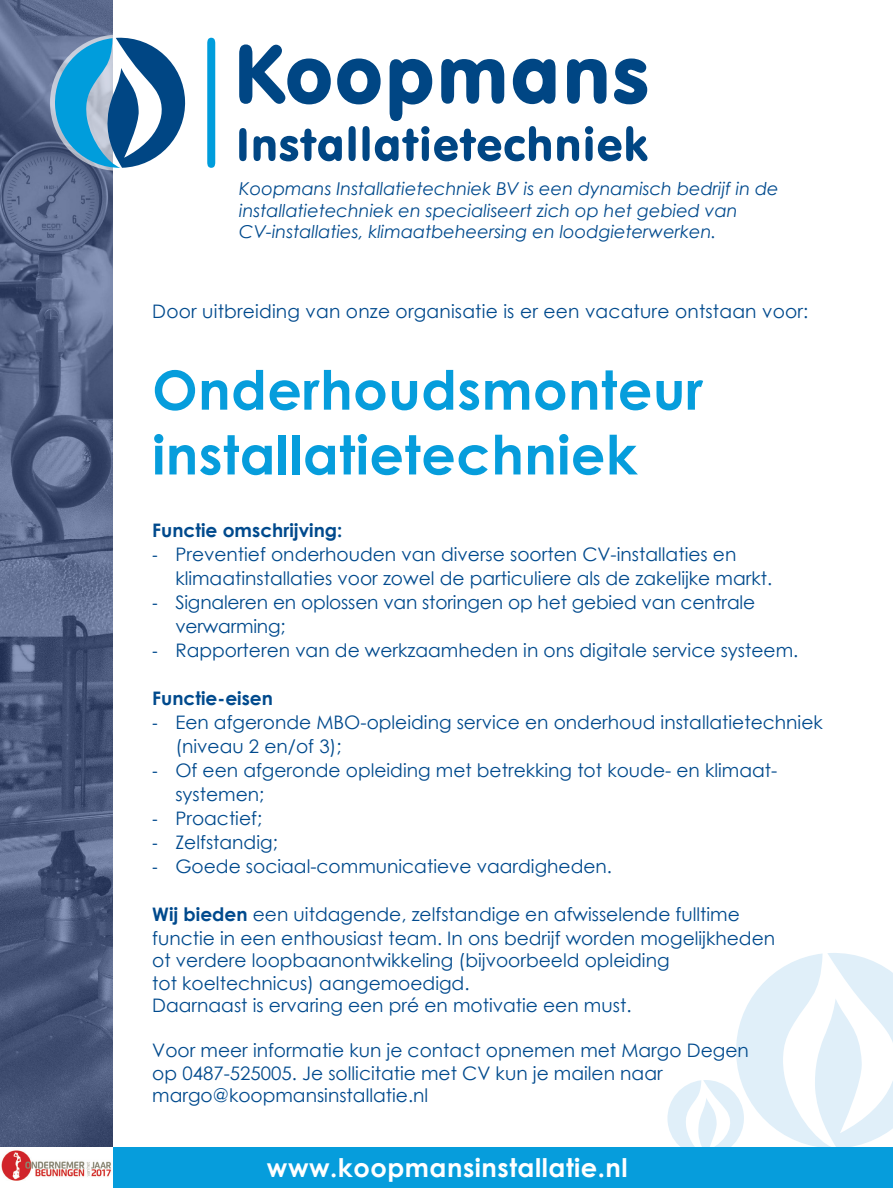
<style>
.page{position:relative;width:893px;height:1188px;background:#fff}
.page>*{position:absolute;margin:0;border:0;box-sizing:border-box;transform-origin:0 0}
.t1{font:700 54px/64.8px "Century Gothic";letter-spacing:.01em;color:#069ddc}
.t2{font:700 25.8px "Century Gothic";letter-spacing:.02em;color:#fff}
.t3{font:18.6px/24px "Century Gothic";color:#004a8d}
.t4{font:700 18.6px "Century Gothic";color:#004a8d}
.t5{font:italic 17.7px "Century Gothic";color:#004a8d}
.s1{font-family:"Calibri"}
.s2{font-weight:700}
</style>
<div class="page">
<svg style="left:667px;top:953px;width:226px;height:194px"></svg>
<img style="left:0;top:0;width:113px;height:1147px">
<svg style="left:239px;top:44px;width:408px;height:117px"></svg>
<svg style="left:207px;top:38px;width:8px;height:130px"></svg>
<svg style="left:54px;top:38px;width:132px;height:130px"></svg>
<div style="left:0;top:1147px;width:893px;height:41px;background:#069ddc"></div>
<div style="left:0;top:1147px;width:113px;height:41px;background:#fff"></div>
<img style="left:1px;top:1150px;width:111px;height:31px">
<p class="t5" style="left:239px;top:177px;width:541px">Koopmans Installatietechniek BV is een dynamisch bedrijf in de</p>
<p class="t5" style="left:239px;top:198px;width:500px">installatietechniek en specialiseert zich op het gebied van</p>
<p class="t5" style="left:239px;top:219px;width:479px">CV-installaties, klimaatbeheersing en loodgieterwerken.</p>
<p class="t3" style="left:152px;top:299px;width:658px">Door uitbreiding van onze organisatie is er een vacature ontstaan voor:</p>
<p class="t1" style="left:152px;top:355px;width:552px">Onderhoudsmonteur installatietechniek</p>
<p class="t4" style="left:152px;top:516px;width:192px">Functie omschrijving:</p>
<p class="t3" style="left:175px;top:542px;width:598px;text-indent:-23px"><span class="s1">-</span> Preventief onderhouden van diverse soorten CV-installaties en klimaatinstallaties voor zowel de particuliere als de zakelijke markt.</p>
<p class="t3" style="left:175px;top:590px;width:581px;text-indent:-23px"><span class="s1">-</span> Signaleren en oplossen van storingen op het gebied van centrale verwarming;</p>
<p class="t3" style="left:152px;top:638px;width:648px"><span class="s1">-</span> Rapporteren van de werkzaamheden in ons digitale service systeem.</p>
<p class="t4" style="left:152px;top:684px;width:122px">Functie-eisen</p>
<p class="t3" style="left:175px;top:710px;width:649px;text-indent:-23px"><span class="s1">-</span> Een afgeronde MBO-opleiding service en onderhoud installatietechniek (niveau 2 en/of 3);</p>
<p class="t3" style="left:175px;top:758px;width:603px;text-indent:-23px"><span class="s1">-</span> Of een afgeronde opleiding met betrekking tot koude- en klimaat&shy;systemen;</p>
<p class="t3" style="left:152px;top:806px;width:111px"><span class="s1">-</span> Proactief;</p>
<p class="t3" style="left:152px;top:830px;width:127px"><span class="s1">-</span> Zelfstandig;</p>
<p class="t3" style="left:152px;top:854px;width:461px"><span class="s1">-</span> Goede sociaal-communicatieve vaardigheden.</p>
<p class="t3" style="left:152px;top:903px;width:624px;line-height:22.8px"><span class="s2">Wij bieden</span> een uitdagende, zelfstandige en afwisselende fulltime functie in een enthousiast team. In ons bedrijf worden mogelijkheden ot verdere loopbaanontwikkeling (bijvoorbeeld opleiding<br>tot koeltechnicus) aangemoedigd.<br>Daarnaast is ervaring een pré en motivatie een must.</p>
<p class="t3" style="left:152px;top:1038px;width:598px">Voor meer informatie kun je contact opnemen met Margo Degen</p>
<p class="t3" style="left:152px;top:1061px;width:512px">op 0487-525005. Je sollicitatie met CV kun je mailen naar</p>
<p class="t3" style="left:152px;top:1083px;width:277px">margo@koopmansinstallatie.nl</p>
<p class="t2" style="left:267px;top:1148px;width:362px">www.koopmansinstallatie.nl</p>
</div>
